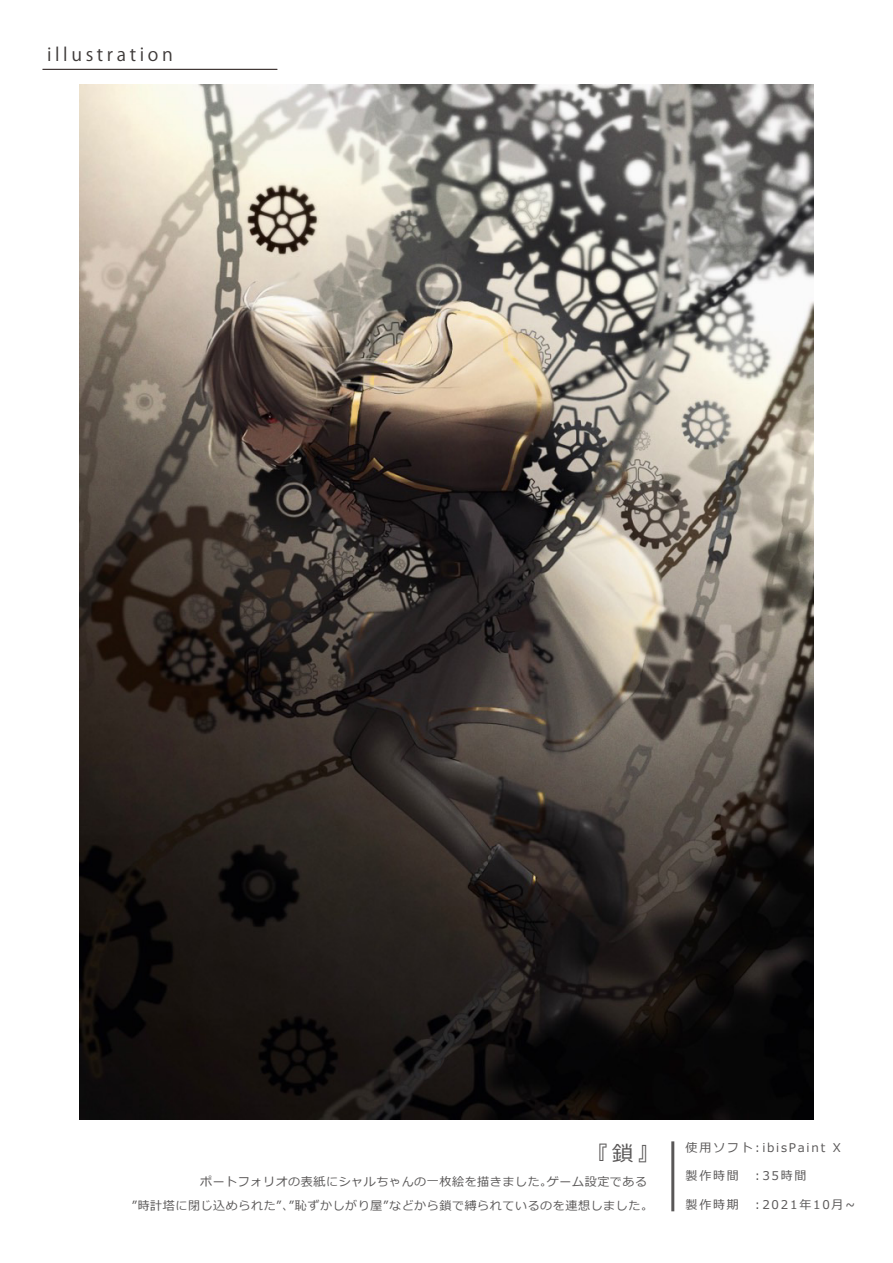
<style>
.page{position:relative;width:893px;height:1263px;background:#fff}
.page>*{position:absolute;margin:0;border:0;box-sizing:border-box;transform-origin:0 0}
.t1{font:21px "Meiryo";color:#595757}
.t2{font:18px "Koz Go Pr 6 N";letter-spacing:.2em;color:#3e3a39}
.t3{font:12px/23.7px "Meiryo";letter-spacing:.05em;color:#595757}
.t4{font:12px "Meiryo";letter-spacing:.15em;color:#595757}
</style>
<div class="page">
<hr style="left:43px;top:69px;width:234px;height:1px;background:#221815">
<img style="left:80px;top:85px;width:733px;height:1034px">
<hr style="left:671px;top:1141px;width:3px;height:70px;background:#595757">
<h2 class="t2" style="left:47px;top:44px;width:127px">illustration</h2>
<h1 class="t1" style="left:587px;top:1138px;width:73px">『鎖』</h1>
<p class="t3" style="left:132px;top:1171px;width:523px;text-indent:68px">ポートフォリオの表紙にシャルちゃんの一枚絵を描きました。ゲーム設定である”時計塔に閉じ込められた”、”恥ずかしがり屋”などから鎖で縛られているのを連想しました。</p>
<p class="t4" style="left:685px;top:1139px;width:157px">使用ソフト︓ibisPaint X</p>
<p class="t4" style="left:685px;top:1167px;width:123px">製作時間　︓35時間</p>
<p class="t4" style="left:685px;top:1196px;width:171px">製作時期　︓2021年10月~</p>
</div>
